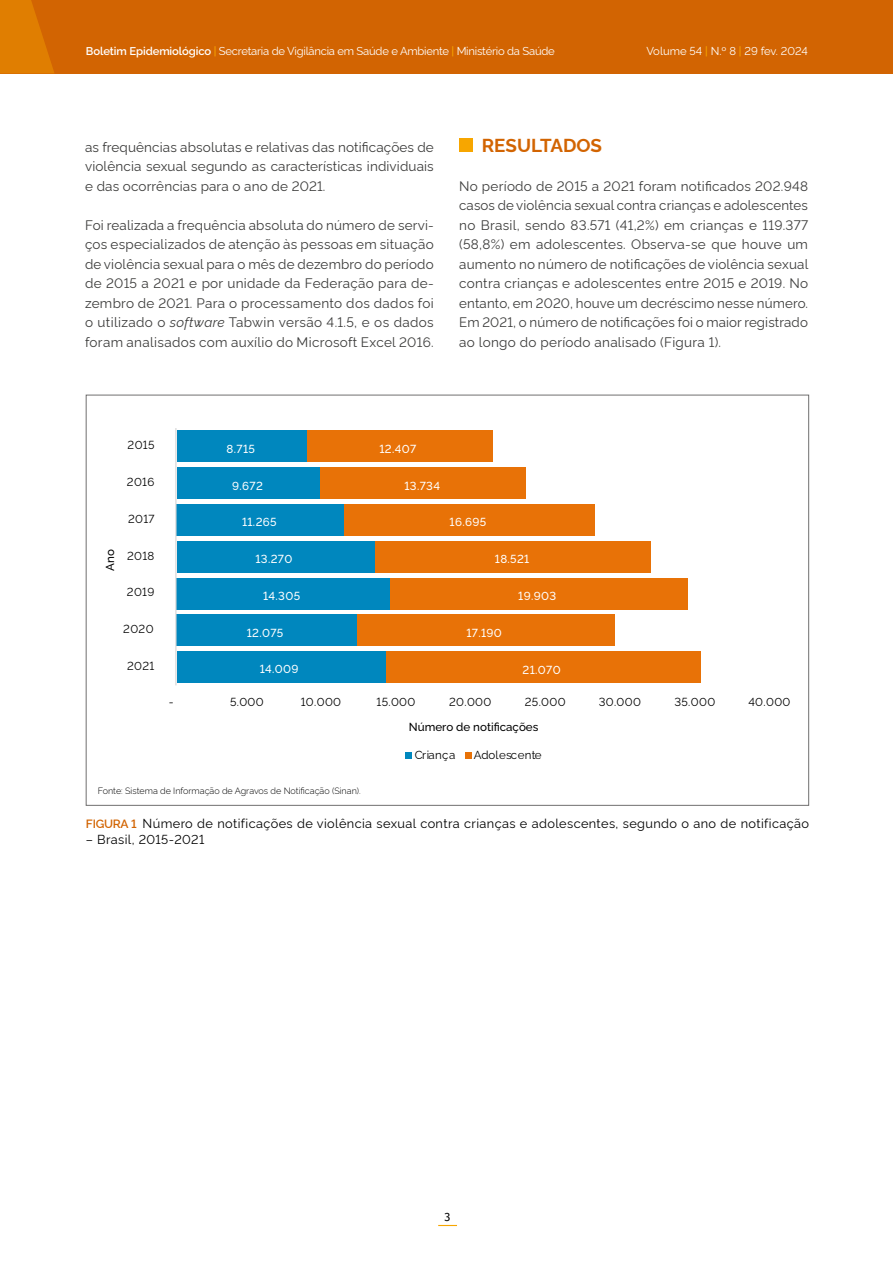
<style>
.page{position:relative;width:893px;height:1263px;background:#fff}
.page>*{position:absolute;margin:0;border:0;box-sizing:border-box;transform-origin:0 0}
.t1{font:700 18.75px "Rawline";color:#d26402}
.t2{font:13.5px/19.5px "Rawline";letter-spacing:.02em;color:#3c3c3b;text-align:justify}
.t3{font:12.75px "Rawline";letter-spacing:.03em;color:#000}
.t4{font:12px "Fira Sans";color:#000}
.t5{font:11.55px "Rawline";letter-spacing:.03em;color:#000}
.t6{font:500 11.55px "Rawline";letter-spacing:.03em;color:#fff}
.t7{font:500 11.55px "Rawline";color:#000}
.t8{font:11.55px "Rawline";letter-spacing:.01em;color:#000}
.t9{font:11.25px "Rawline";letter-spacing:-.02em;color:#fff}
.t10{font:11.25px "Rawline";color:#fff}
.t11{font:300 9px "Rawline";color:#000}
.s1{font-weight:600}
.s2{font-weight:500;color:#f7a600}
.s3{font-style:italic}
.s4{font-weight:600;font-size:12px;color:#d26402}
</style>
<div class="page">
<div style="left:0;top:0;width:893px;height:74px;background:#d26402"></div>
<svg style="left:438px;top:1225px;width:19px;height:1px"></svg>
<svg style="left:0;top:0;width:54px;height:74px"></svg>
<div style="left:405px;top:752px;width:7px;height:6px;background:#0087be"></div>
<svg style="left:466px;top:752px;width:6px;height:6px"></svg>
<div style="left:177px;top:431px;width:130px;height:31px;background:#0087be"></div>
<div style="left:177px;top:468px;width:143px;height:31px;background:#0087be"></div>
<div style="left:177px;top:504px;width:167px;height:32px;background:#0087be"></div>
<div style="left:177px;top:541px;width:198px;height:31px;background:#0087be"></div>
<div style="left:177px;top:578px;width:213px;height:31px;background:#0087be"></div>
<div style="left:177px;top:615px;width:180px;height:31px;background:#0087be"></div>
<div style="left:177px;top:651px;width:209px;height:32px;background:#0087be"></div>
<div style="left:307px;top:431px;width:186px;height:31px;background:#e87207"></div>
<div style="left:320px;top:468px;width:206px;height:31px;background:#e87207"></div>
<div style="left:344px;top:504px;width:250px;height:32px;background:#e87207"></div>
<div style="left:375px;top:541px;width:276px;height:31px;background:#e87207"></div>
<div style="left:390px;top:578px;width:298px;height:31px;background:#e87207"></div>
<div style="left:357px;top:615px;width:257px;height:31px;background:#e87207"></div>
<div style="left:386px;top:651px;width:315px;height:32px;background:#e87207"></div>
<hr style="left:175px;top:428px;width:2px;height:257px;background:#d9d9d9">
<div style="left:459px;top:138px;width:14px;height:14px;background:#f7a600"></div>
<p class="t9" style="left:86px;top:42px;width:470px"><span class="s1">Boletim Epidemiológico</span> <span class="s2">|</span> Secretaria de Vigilância em Saúde e Ambiente <span class="s2">|</span> Ministério da Saúde</p>
<p class="t10" style="left:646px;top:43px;width:163px">Volume 54 <span class="s2">|</span> N.º 8 <span class="s2">|</span> 29 fev. 2024</p>
<p class="t2" style="left:85px;top:136px;width:350px">as frequências absolutas e relativas das notificações de violência sexual segundo as características individuais e das ocorrências para o ano de 2021.</p>
<p class="t2" style="left:85px;top:214px;width:350px">Foi realizada a frequência absoluta do número de servi&shy;ços especializados de atenção às pessoas em situação de violência sexual para o mês de dezembro do período de 2015 a 2021 e por unidade da Federação para de&shy;zembro de 2021. Para o processamento dos dados foi o utilizado o <span class="s3">software</span> Tabwin versão 4.1.5, e os dados foram analisados com auxílio do Microsoft Excel 2016.</p>
<h1 class="t1" style="left:482px;top:130px;width:122px">RESULTADOS</h1>
<p class="t2" style="left:459px;top:175px;width:351px">No período de 2015 a 2021 foram notificados 202.948 casos de violência sexual contra crianças e adolescentes no Brasil, sendo 83.571 (41,2%) em crianças e 119.377 (58,8%) em adolescentes. Observa-se que houve um aumento no número de notificações de violência sexual contra crianças e adolescentes entre 2015 e 2019. No entanto, em 2020, houve um decréscimo nesse número.<br>Em 2021, o número de notificações foi o maior registrado ao longo do período analisado (Figura 1).</p>
<p class="t5" style="left:128px;top:436px;width:28px">2015</p>
<p class="t7" style="left:101px;top:570px;width:23px;rotate:-90deg">Ano</p>
<p class="t5" style="left:127px;top:473px;width:29px">2016</p>
<p class="t5" style="left:128px;top:509px;width:28px">2017</p>
<p class="t5" style="left:127px;top:546px;width:29px">2018</p>
<p class="t5" style="left:127px;top:583px;width:29px">2019</p>
<p class="t5" style="left:123px;top:620px;width:32px">2020</p>
<p class="t5" style="left:127px;top:657px;width:29px">2021</p>
<p class="t6" style="left:227px;top:440px;width:30px">8.715</p>
<p class="t6" style="left:232px;top:476px;width:32px">9.672</p>
<p class="t6" style="left:242px;top:513px;width:36px">11.265</p>
<p class="t6" style="left:255px;top:550px;width:38px">13.270</p>
<p class="t6" style="left:263px;top:587px;width:39px">14.305</p>
<p class="t6" style="left:247px;top:624px;width:38px">12.075</p>
<p class="t6" style="left:260px;top:660px;width:40px">14.009</p>
<p class="t6" style="left:379px;top:440px;width:38px">12.407</p>
<p class="t6" style="left:404px;top:476px;width:37px">13.734</p>
<p class="t6" style="left:450px;top:513px;width:38px">16.695</p>
<p class="t6" style="left:495px;top:550px;width:36px">18.521</p>
<p class="t6" style="left:518px;top:587px;width:39px">19.903</p>
<p class="t6" style="left:466px;top:624px;width:37px">17.190</p>
<p class="t6" style="left:523px;top:660px;width:40px">21.070</p>
<p class="t5" style="left:169px;top:692px;width:6px">-</p>
<p class="t5" style="left:230px;top:692px;width:35px">5.000</p>
<p class="t5" style="left:301px;top:692px;width:42px">10.000</p>
<p class="t5" style="left:377px;top:692px;width:40px">15.000</p>
<p class="t5" style="left:449px;top:692px;width:44px">20.000</p>
<p class="t5" style="left:525px;top:692px;width:42px">25.000</p>
<p class="t5" style="left:599px;top:692px;width:44px">30.000</p>
<p class="t5" style="left:674px;top:692px;width:42px">35.000</p>
<p class="t5" style="left:748px;top:692px;width:44px">40.000</p>
<p class="t7" style="left:409px;top:718px;width:131px">Número de notificações</p>
<p class="t11" style="left:98px;top:783px;width:264px">Fonte: Sistema de Informação de Agravos de Notificação (Sinan).</p>
<p class="t5" style="left:415px;top:746px;width:42px">Criança</p>
<p class="t8" style="left:474px;top:746px;width:69px">Adolescente</p>
<p class="t3" style="left:86px;top:813px;width:725px"><span class="s4">FIGURA 1</span> Número de notificações de violência sexual contra crianças e adolescentes, segundo o ano de notificação</p>
<p class="t3" style="left:86px;top:830px;width:120px">– Brasil, 2015-2021</p>
<p class="t4" style="left:445px;top:1207px;width:7px">3</p>
</div>
